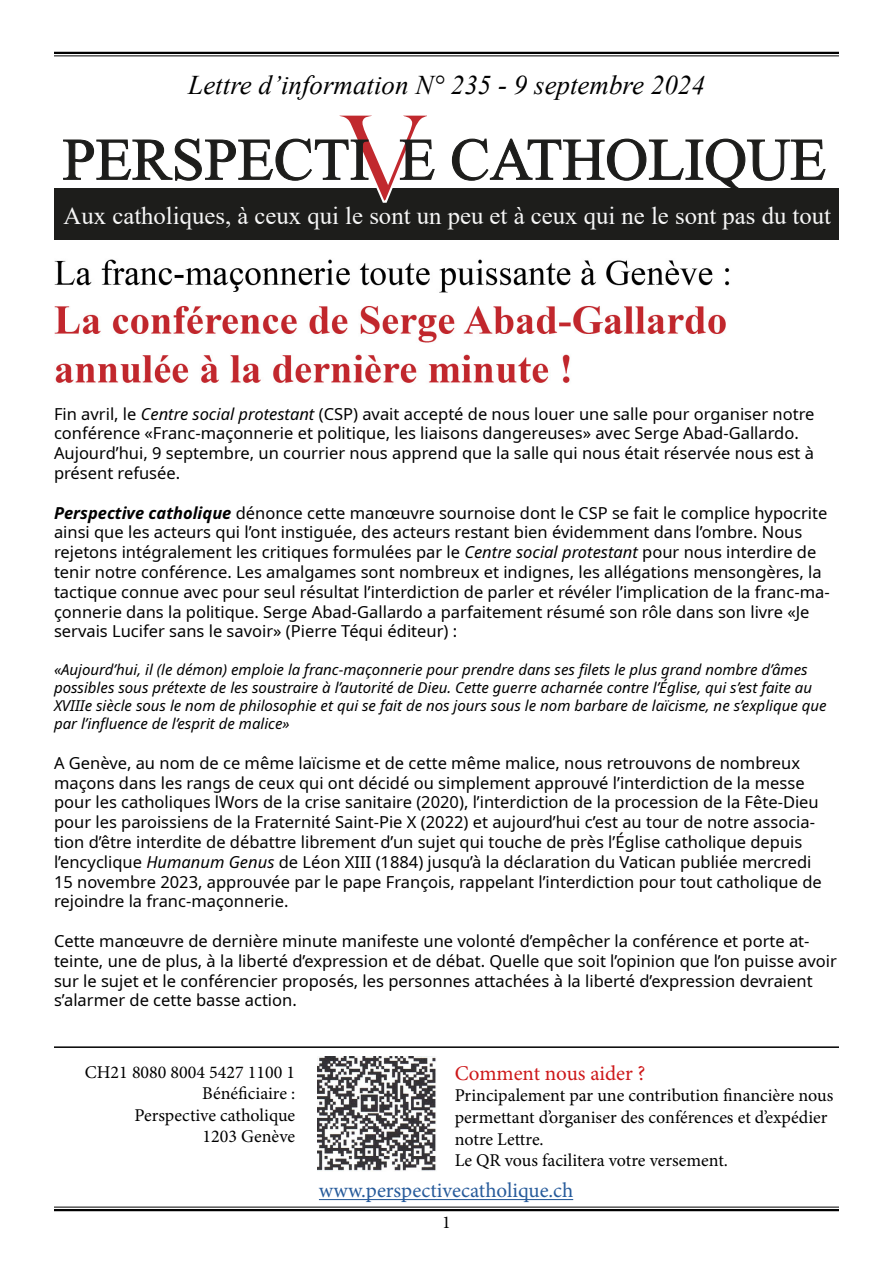
<style>
.page{position:relative;width:893px;height:1263px;background:#fff}
.page>*{position:absolute;margin:0;border:0;box-sizing:border-box;transform-origin:0 0}
.t1{font:59.4px "Times New Roman";color:#1d1d1b}
.t2{font:italic 27px "Times New Roman";color:#000}
.t3{font:24.75px "Times New Roman";color:#f6f6f6}
.t4{font:21px "Minion Pro";color:#275b9b}
.t5{font:21px "Minion Pro";letter-spacing:-.005em;color:#cd1719}
.t6{font:18px/21.6px "Minion Pro";color:#000}
.t7{font:16.5px/19.8px "Noto Sans";color:#000}
.t8{font:italic 15px/18px "Noto Sans";color:#000}
.s1{font-style:italic}
.s2{font-weight:700;font-style:italic}
</style>
<div class="page">
<div style="left:54px;top:188px;width:784px;height:52px;background:#1d1d1b"></div>
<svg style="left:63px;top:115px;width:372px;height:88px"></svg>
<svg style="left:451px;top:138px;width:375px;height:50px"></svg>
<hr style="left:54px;top:1207px;width:785px;height:1px;background:#000">
<hr style="left:54px;top:1209px;width:785px;height:2px;background:#000">
<hr style="left:54px;top:52px;width:785px;height:2px;background:#000">
<hr style="left:54px;top:55px;width:785px;height:1px;background:#000">
<img style="left:54px;top:259px;width:676px;height:124px">
<hr style="left:319px;top:1199px;width:254px;height:1px;background:#275b9b">
<img style="left:317px;top:1056px;width:119px;height:115px">
<hr style="left:54px;top:1046px;width:785px;height:2px;background:#000">
<h2 class="t2" style="left:188px;top:66px;width:518px">Lettre d’information N° 235 - 9 septembre 2024</h2>
<h1 class="t1" style="left:63px;top:118px;width:765px">PERSPECTI E CATHOLIQUE</h1>
<h3 class="t3" style="left:64px;top:198px;width:769px">Aux catholiques, à ceux qui le sont un peu et à ceux qui ne le sont pas du tout</h3>
<p class="t7" style="left:54px;top:404px;width:762px">Fin avril, le <span class="s1">Centre social protestant</span> (CSP) avait accepté de nous louer une salle pour organiser notre conférence «Franc-maçonnerie et politique, les liaisons dangereuses» avec Serge Abad-Gallardo.<br>Aujourd’hui, 9 septembre, un courrier nous apprend que la salle qui nous était réservée nous est à présent refusée.</p>
<p class="t7" style="left:54px;top:503px;width:777px"><span class="s2">Perspective catholique</span> dénonce cette manœuvre sournoise dont le CSP se fait le complice hypocrite ainsi que les acteurs qui l’ont instiguée, des acteurs restant bien évidemment dans l’ombre. Nous rejetons intégralement les critiques formulées par le <span class="s1">Centre social protestant</span> pour nous interdire de tenir notre conférence. Les amalgames sont nombreux et indignes, les allégations mensongères, la tactique connue avec pour seul résultat l’interdiction de parler et révéler l’implication de la franc-ma&shy;çonnerie dans la politique. Serge Abad-Gallardo a parfaitement résumé son rôle dans son livre «Je servais Lucifer sans le savoir» (Pierre Téqui éditeur) :</p>
<p class="t8" style="left:54px;top:661px;width:774px">«Aujourd’hui, il (le démon) emploie la franc-maçonnerie pour prendre dans ses filets le plus grand nombre d’âmes possibles sous prétexte de les soustraire à l’autorité de Dieu. Cette guerre acharnée contre l’Église, qui s’est faite au XVIIIe siècle sous le nom de philosophie et qui se fait de nos jours sous le nom barbare de laïcisme, ne s’explique que par l’influence de l’esprit de malice»</p>
<p class="t7" style="left:54px;top:753px;width:769px">A Genève, au nom de ce même laïcisme et de cette même malice, nous retrouvons de nombreux maçons dans les rangs de ceux qui ont décidé ou simplement approuvé l’interdiction de la messe pour les catholiques lWors de la crise sanitaire (2020), l’interdiction de la procession de la Fête-Dieu pour les paroissiens de la Fraternité Saint-Pie X (2022) et aujourd’hui c’est au tour de notre associa&shy;tion d’être interdite de débattre librement d’un sujet qui touche de près l’Église catholique depuis l’encyclique <span class="s1">Humanum Genus</span> de Léon XIII (1884) jusqu’à la déclaration du Vatican publiée mercredi 15 novembre 2023, approuvée par le pape François, rappelant l’interdiction pour tout catholique de rejoindre la franc-maçonnerie.</p>
<p class="t7" style="left:54px;top:931px;width:784px">Cette manœuvre de dernière minute manifeste une volonté d’empêcher la conférence et porte at&shy;teinte, une de plus, à la liberté d’expression et de débat. Quelle que soit l’opinion que l’on puisse avoir sur le sujet et le conférencier proposés, les personnes attachées à la liberté d’expression devraient s’alarmer de cette basse action.</p>
<p class="t6" style="left:85px;top:1061px;width:212px;text-align:right">CH21 8080 8004 5427 1100 1<br>Bénéficiaire :<br>Perspective catholique<br>1203 Genève</p>
<p class="t5" style="left:455px;top:1059px;width:192px">Comment nous aider ?</p>
<p class="t6" style="left:455px;top:1085px;width:380px">Principalement par une contribution financière nous permettant d’organiser des conférences et d’expédier notre Lettre.<br>Le QR vous facilitera votre versement.</p>
<p class="t4" style="left:319px;top:1177px;width:256px">www.perspectivecatholique.ch</p>
<p class="t6" style="left:442px;top:1212px;width:10px">1</p>
</div>
